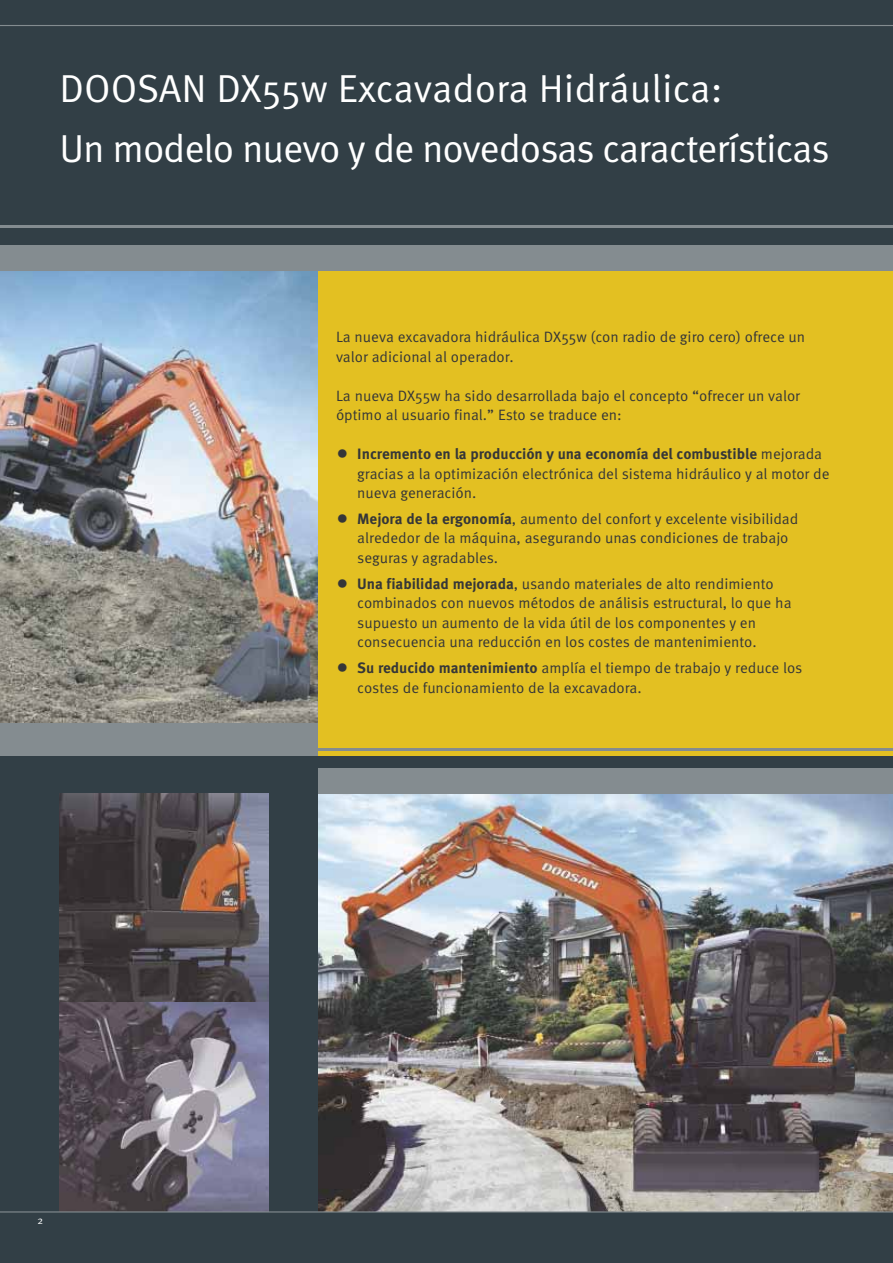
<style>
.page{position:relative;width:893px;height:1263px;background:#323f46}
.page>*{position:absolute;margin:0;border:0;box-sizing:border-box;transform-origin:0 0}
.t1{font:39px/60px "Meta Pro";letter-spacing:-.03em;color:#fff}
.t2{font:15px/19.5px "Meta Pro";color:#353638}
.t3{font:10.5px "Meta Plus Normal";color:#fff}
.s1{font-size:24px}
.s2{font-weight:700}
</style>
<div class="page">
<img style="left:60px;top:794px;width:208px;height:209px">
<svg style="left:60px;top:1003px;width:208px;height:208px;background:#706b78"></svg>
<img style="left:0;top:271px;width:319px;height:452px">
<hr style="left:0;top:25px;width:893px;height:1px;background:#848c90">
<img style="left:319px;top:794px;width:574px;height:417px">
<hr style="left:0;top:1211px;width:893px;height:1px;background:#848c90">
<div style="left:0;top:723px;width:322px;height:32px;background:#848c90"></div>
<div style="left:319px;top:248px;width:574px;height:507px;background:#e3c022"></div>
<div style="left:0;top:245px;width:893px;height:26px;background:#848c90"></div>
<hr style="left:0;top:225px;width:893px;height:3px;background:#848c90">
<div style="left:319px;top:768px;width:574px;height:26px;background:#848c90"></div>
<hr style="left:319px;top:748px;width:574px;height:3px;background:#848c90">
<h1 class="t1" style="left:60px;top:61px;width:772px">DOOSAN DX55w Excavadora Hidráulica:<br>Un modelo nuevo y de novedosas características</h1>
<p class="t2" style="left:336px;top:328px;width:471px">La nueva excavadora hidráulica DX55w (con radio de giro cero) ofrece un valor adicional al operador.</p>
<p class="t2" style="left:336px;top:387px;width:466px">La nueva DX55w ha sido desarrollada bajo el concepto “ofrecer un valor óptimo al usuario final.” Esto se traduce en:</p>
<p class="t2" style="left:357px;top:445px;width:474px;text-indent:-21px"><span class="s1">•</span> <span class="s2">Incremento en la producción y una economía del combustible</span> mejorada gracias a la optimización electrónica del sistema hidráulico y al motor de nueva generación.</p>
<p class="t2" style="left:357px;top:510px;width:443px;text-indent:-21px"><span class="s1">•</span> <span class="s2">Mejora de la ergonomía</span>, aumento del confort y excelente visibilidad alrededor de la máquina, asegurando unas condiciones de trabajo seguras y agradables.</p>
<p class="t2" style="left:357px;top:575px;width:436px;text-indent:-21px"><span class="s1">•</span> <span class="s2">Una fiabilidad mejorada</span>, usando materiales de alto rendimiento combinados con nuevos métodos de análisis estructural, lo que ha supuesto un aumento de la vida útil de los componentes y en consecuencia una reducción en los costes de mantenimiento.</p>
<p class="t2" style="left:357px;top:659px;width:447px;text-indent:-21px"><span class="s1">•</span> <span class="s2">Su reducido mantenimiento</span> amplía el tiempo de trabajo y reduce los costes de funcionamiento de la excavadora.</p>
<p class="t3" style="left:37px;top:1217px;width:7px">2</p>
</div>
